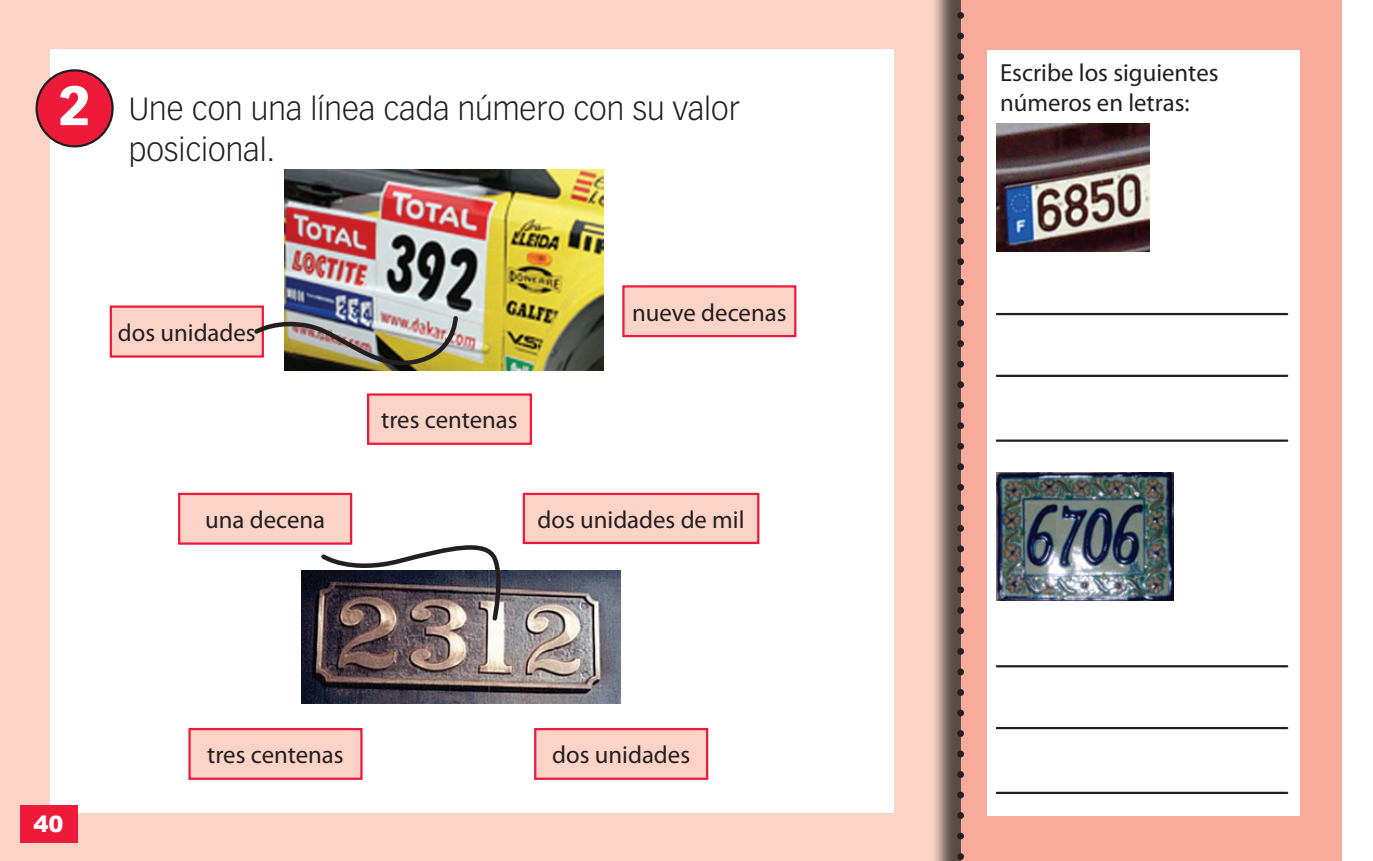
<style>
.page{position:relative;width:1373px;height:861px;background:#fff}
.page>*{position:absolute;margin:0;border:0;box-sizing:border-box;transform-origin:0 0}
.t1{font:900 54px "Vectora LH";color:#fff}
.t2{font:300 31.5px/40.5px "Vectora LH";color:#231f20}
.t3{font:24.75px/29.7px "Myriad Pro";color:#231f20}
.t4{font:900 22.5px "Arial";color:#fff}
</style>
<div class="page">
<div style="left:0;top:0;width:981px;height:860px;background:#fcd3c7"></div>
<div style="left:930px;top:0;width:414px;height:860px;background:#231f20;opacity:.75"></div>
<div style="left:960px;top:0;width:381px;height:860px;background:#f8aa9b"></div>
<svg style="left:957px;top:0;width:6px;height:861px"></svg>
<div style="left:50px;top:49px;width:843px;height:763px;background:#fff"></div>
<div style="left:20px;top:804px;width:57px;height:38px;background:#ed1a3a"></div>
<img style="left:284px;top:170px;width:319px;height:200px">
<div style="left:37px;top:70px;width:76px;height:76px;background:#ed1a3a;border-radius:50%"></div>
<div style="left:35px;top:69px;width:79px;height:78px;border:2px solid #231f20;border-radius:50%"></div>
<div style="left:368px;top:394px;width:163px;height:49px;background:#fcd3c7"></div>
<div style="left:367px;top:393px;width:165px;height:51px;border:2px solid #ed1a3a"></div>
<div style="left:111px;top:306px;width:152px;height:50px;background:#fcd3c7"></div>
<div style="left:110px;top:305px;width:154px;height:52px;border:2px solid #ed1a3a"></div>
<div style="left:623px;top:286px;width:172px;height:50px;background:#fcd3c7"></div>
<div style="left:622px;top:285px;width:174px;height:52px;border:2px solid #ed1a3a"></div>
<div style="left:179px;top:493px;width:172px;height:50px;background:#fcd3c7"></div>
<div style="left:178px;top:492px;width:174px;height:52px;border:2px solid #ed1a3a"></div>
<div style="left:535px;top:728px;width:172px;height:50px;background:#fcd3c7"></div>
<div style="left:534px;top:727px;width:174px;height:52px;border:2px solid #ed1a3a"></div>
<div style="left:189px;top:728px;width:172px;height:50px;background:#fcd3c7"></div>
<div style="left:188px;top:727px;width:174px;height:52px;border:2px solid #ed1a3a"></div>
<div style="left:524px;top:493px;width:234px;height:49px;background:#fcd3c7"></div>
<div style="left:522px;top:492px;width:237px;height:51px;border:2px solid #ed1a3a"></div>
<img style="left:252px;top:313px;width:208px;height:55px">
<img style="left:301px;top:570px;width:319px;height:133px">
<img style="left:319px;top:539px;width:189px;height:83px">
<div style="left:987px;top:50px;width:312px;height:765px;background:#fff"></div>
<img style="left:996px;top:123px;width:153px;height:128px">
<img style="left:996px;top:472px;width:177px;height:128px">
<hr style="left:996px;top:313px;width:290px;height:2px;background:#231f20">
<hr style="left:996px;top:664px;width:290px;height:3px;background:#231f20">
<hr style="left:996px;top:374px;width:290px;height:3px;background:#231f20">
<hr style="left:996px;top:726px;width:290px;height:2px;background:#231f20">
<hr style="left:996px;top:439px;width:290px;height:2px;background:#231f20">
<hr style="left:996px;top:791px;width:290px;height:2px;background:#231f20">
<p class="t1" style="left:59px;top:72px;width:33px">2</p>
<p class="t2" style="left:129px;top:89px;width:612px">Une con una línea cada número con su valor posicional.</p>
<p class="t3" style="left:118px;top:318px;width:139px">dos unidades</p>
<p class="t3" style="left:205px;top:505px;width:121px">una decena</p>
<p class="t3" style="left:632px;top:298px;width:156px">nueve decenas</p>
<p class="t3" style="left:381px;top:405px;width:138px">tres centenas</p>
<p class="t3" style="left:537px;top:504px;width:208px">dos unidades de mil</p>
<p class="t4" style="left:34px;top:807px;width:32px">40</p>
<p class="t3" style="left:207px;top:740px;width:138px">tres centenas</p>
<p class="t3" style="left:552px;top:740px;width:139px">dos unidades</p>
<p class="t3" style="left:999px;top:59px;width:220px">Escribe los siguientes números en letras:</p>
</div>
